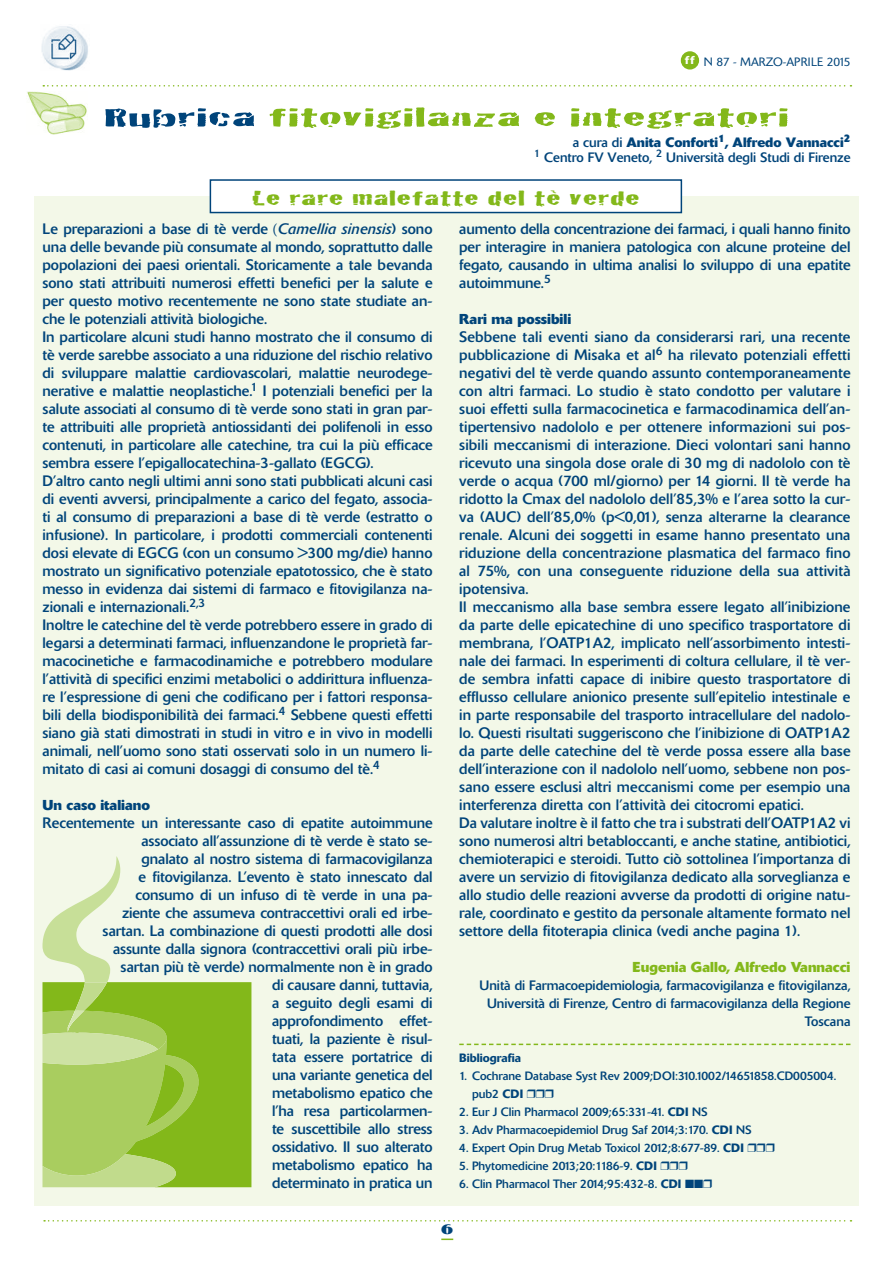
<style>
.page{position:relative;width:893px;height:1263px;background:#fff}
.page>*{position:absolute;margin:0;border:0;box-sizing:border-box;transform-origin:0 0}
.t1{font:27px "Cracked";color:#83b81a;scale:2.5 1}
.t2{font:21px "Cracked";letter-spacing:.01em;color:#83b81a;scale:2 1}
.t3{font:15px/18px "Delta";color:#00447a}
.t4{font:700 14.25px "Delta";color:#00447a}
.t5{font:700 14.25px "Delta";color:#83b81a}
.t6{font:14.25px "Jimbo MM 800 725";color:#00447a}
.t7{font:13.5px/18px "Delta";color:#00447a;text-align:right}
.t8{font:12px/18px "Delta";color:#00447a}
.t9{font:300 12px "Delta";color:#00447a}
.t10{font:500 12px "Delta";color:#00447a}
.s1{color:#00447a}
.s2{font-weight:700}
.s3{font-family:"Minion Pro"}
.s4{font-style:italic}
.s5{font-weight:500}
</style>
<div class="page">
<svg style="left:44px;top:1220px;width:807px;height:1px"></svg>
<svg style="left:441px;top:1238px;width:12px;height:2px"></svg>
<div style="left:682px;top:52px;width:16px;height:17px;background:#83b81a;border-radius:50%"></div>
<div style="left:681px;top:51px;width:18px;height:19px;border:2px solid #83b81a;border-radius:50%"></div>
<svg style="left:43px;top:85px;width:808px;height:2px"></svg>
<img style="left:41px;top:26px;width:47px;height:45px">
<div style="left:34px;top:196px;width:825px;height:1010px;background:#f3f8e8"></div>
<div style="left:210px;top:180px;width:471px;height:33px;background:#fff"></div>
<div style="left:210px;top:179px;width:472px;height:34px;border:2px solid #00447a"></div>
<svg style="left:42px;top:856px;width:209px;height:331px"></svg>
<svg style="left:459px;top:1043px;width:391px;height:2px"></svg>
<img style="left:27px;top:92px;width:61px;height:42px">
<p class="t9" style="left:685px;top:55px;width:167px"><sup>ff</sup> N 87 - MARZo-APRILE 2015</p>
<h1 class="t1" style="left:104px;top:96px;width:276px"><span class="s1">Rubrica</span> fitovigilanza e integratori</h1>
<p class="t7" style="left:534px;top:135px;width:318px;line-height:15px">a cura di <span class="s2">Anita Conforti</span><sup>1</sup><span class="s2">, Alfredo Vannacci</span><sup>2<br></sup><sup>1</sup> Centro FV Veneto, <sup>2</sup> Università degli Studi di Firenze</p>
<h2 class="t2" style="left:252px;top:182px;width:196px">Le rare malefatte del tè verde</h2>
<p class="t3" style="left:43px;top:220px;width:392px">Le preparazioni a base di tè verde <span class="s3">(</span><span class="s4">Camellia sinensis</span>) sono una delle bevande più consumate al mondo, soprattutto dalle popolazioni dei paesi orientali. Storicamente a tale bevanda sono stati attribuiti numerosi effetti benefici per la salute e per questo motivo recentemente ne sono state studiate an&shy;che le potenziali attività biologiche.<br>In particolare alcuni studi hanno mostrato che il consumo di tè verde sarebbe associato a una riduzione del rischio relativo di sviluppare malattie cardiovascolari, malattie neurodege&shy;nerative e malattie neoplastiche.<sup>1</sup> I potenziali benefici per la salute associati al consumo di tè verde sono stati in gran par&shy;te attribuiti alle proprietà antiossidanti dei polifenoli in esso contenuti, in particolare alle catechine, tra cui la più efficace sembra essere l’epigallocatechina-3-gallato (EGCG).<br>D’altro canto negli ultimi anni sono stati pubblicati alcuni casi di eventi avversi, principalmente a carico del fegato, associa&shy;ti al consumo di preparazioni a base di tè verde (estratto o infusione). In particolare, i prodotti commerciali contenenti dosi elevate di EGCG (con un consumo &gt;300 mg/die) hanno mostrato un significativo potenziale epatotossico, che è stato messo in evidenza dai sistemi di farmaco e fitovigilanza na&shy;zionali e internazionali.<sup>2,3<br></sup>Inoltre le catechine del tè verde potrebbero essere in grado di legarsi a determinati farmaci, influenzandone le proprietà far&shy;macocinetiche e farmacodinamiche e potrebbero modulare l’attività di specifici enzimi metabolici o addirittura influenza&shy;re l’espressione di geni che codificano per i fattori responsa&shy;bili della biodisponibilità dei farmaci.<sup>4</sup> Sebbene questi effetti siano già stati dimostrati in studi in vitro e in vivo in modelli animali, nell’uomo sono stati osservati solo in un numero li&shy;mitato di casi ai comuni dosaggi di consumo del tè.<sup>4</sup></p>
<p class="t4" style="left:43px;top:796px;width:109px">Un caso italiano</p>
<p class="t3" style="left:43px;top:814px;width:392px;text-align:right">Recentemente un interessante caso di epatite autoimmune associato all’assunzione di tè verde è stato se-<br>gnalato al nostro sistema di farmacovigilanza<br>e fitovigilanza. L’evento è stato innescato dal<br>consumo di un infuso di tè verde in una pa-<br>ziente che assumeva contraccettivi orali ed irbe-<br>sartan. La combinazione di questi prodotti alle dosi<br>assunte dalla signora (contraccettivi orali più irbe-<br>sartan più tè verde) normalmente non è in grado<br>di causare danni, tuttavia,<br>a seguito degli esami di<br>approfondimento effet-<br>tuati, la paziente è risul-<br>tata essere portatrice di<br>una variante genetica del<br>metabolismo epatico che<br>l’ha resa particolarmen-<br>te suscettibile allo stress<br>ossidativo. Il suo alterato<br>metabolismo epatico ha<br>determinato in pratica un</p>
<p class="t3" style="left:459px;top:220px;width:393px;text-align:justify">aumento della concentrazione dei farmaci, i quali hanno finito per interagire in maniera patologica con alcune proteine del fegato, causando in ultima analisi lo sviluppo di una epatite autoimmune.<sup>5</sup></p>
<p class="t4" style="left:459px;top:310px;width:113px">Rari ma possibili</p>
<p class="t3" style="left:459px;top:328px;width:393px">Sebbene tali eventi siano da considerarsi rari, una recente pubblicazione di Misaka et al<sup>6</sup> ha rilevato potenziali effetti negativi del tè verde quando assunto contemporaneamente con altri farmaci. Lo studio è stato condotto per valutare i suoi effetti sulla farmacocinetica e farmacodinamica dell’an&shy;tipertensivo nadololo e per ottenere informazioni sui pos&shy;sibili meccanismi di interazione. Dieci volontari sani hanno ricevuto una singola dose orale di 30 mg di nadololo con tè verde o acqua (700 ml/giorno) per 14 giorni. Il tè verde ha ridotto la Cmax del nadololo dell’85,3% e l’area sotto la cur&shy;va (AUC) dell’85,0% (p&lt;0,01), senza alterarne la clearance renale. Alcuni dei soggetti in esame hanno presentato una riduzione della concentrazione plasmatica del farmaco fino al 75%, con una conseguente riduzione della sua attività ipotensiva.<br>Il meccanismo alla base sembra essere legato all’inibizione da parte delle epicatechine di uno specifico trasportatore di membrana, l’OATP1A2, implicato nell’assorbimento intesti&shy;nale dei farmaci. In esperimenti di coltura cellulare, il tè ver&shy;de sembra infatti capace di inibire questo trasportatore di efflusso cellulare anionico presente sull’epitelio intestinale e in parte responsabile del trasporto intracellulare del nadolo&shy;lo. Questi risultati suggeriscono che l’inibizione di OATP1A2 da parte delle catechine del tè verde possa essere alla base dell’interazione con il nadololo nell’uomo, sebbene non pos&shy;sano essere esclusi altri meccanismi come per esempio una interferenza diretta con l’attività dei citocromi epatici.<br>Da valutare inoltre è il fatto che tra i substrati dell’OATP1A2 vi sono numerosi altri betabloccanti, e anche statine, antibiotici, chemioterapici e steroidi. Tutto ciò sottolinea l’importanza di avere un servizio di fitovigilanza dedicato alla sorveglianza e allo studio delle reazioni avverse da prodotti di origine natu&shy;rale, coordinato e gestito da personale altamente formato nel settore della fitoterapia clinica (vedi anche pagina 1).</p>
<p class="t5" style="left:632px;top:958px;width:219px">Eugenia Gallo, Alfredo Vannacci</p>
<p class="t7" style="left:479px;top:976px;width:372px">Unità di Farmacoepidemiologia, farmacovigilanza e fitovigilanza,<br>Università di Firenze, Centro di farmacovigilanza della Regione<br>Toscana</p>
<p class="t10" style="left:459px;top:1051px;width:63px">Bibliografia</p>
<p class="t8" style="left:472px;top:1067px;width:366px;text-indent:-13px">1. Cochrane Database Syst Rev 2009;DOI:310.1002/14651858.CD005004. pub2 <span class="s5">CDI</span></p>
<p class="t8" style="left:459px;top:1103px;width:250px">2. Eur J Clin Pharmacol 2009;65:331-41. <span class="s5">CDI</span> NS</p>
<p class="t8" style="left:459px;top:1121px;width:294px">3. Adv Pharmacoepidemiol Drug Saf 2014;3:170. <span class="s5">CDI</span> NS</p>
<p class="t8" style="left:459px;top:1139px;width:286px">4. Expert Opin Drug Metab Toxicol 2012;8:677-89. <span class="s5">CDI</span></p>
<p class="t8" style="left:459px;top:1157px;width:199px">5. Phytomedicine 2013;20:1186-9. <span class="s5">CDI</span></p>
<p class="t8" style="left:459px;top:1175px;width:245px">6. Clin Pharmacol Ther 2014;95:432-8. <span class="s5">CDI</span> ■■</p>
<p class="t6" style="left:441px;top:1222px;width:13px">6</p>
</div>
